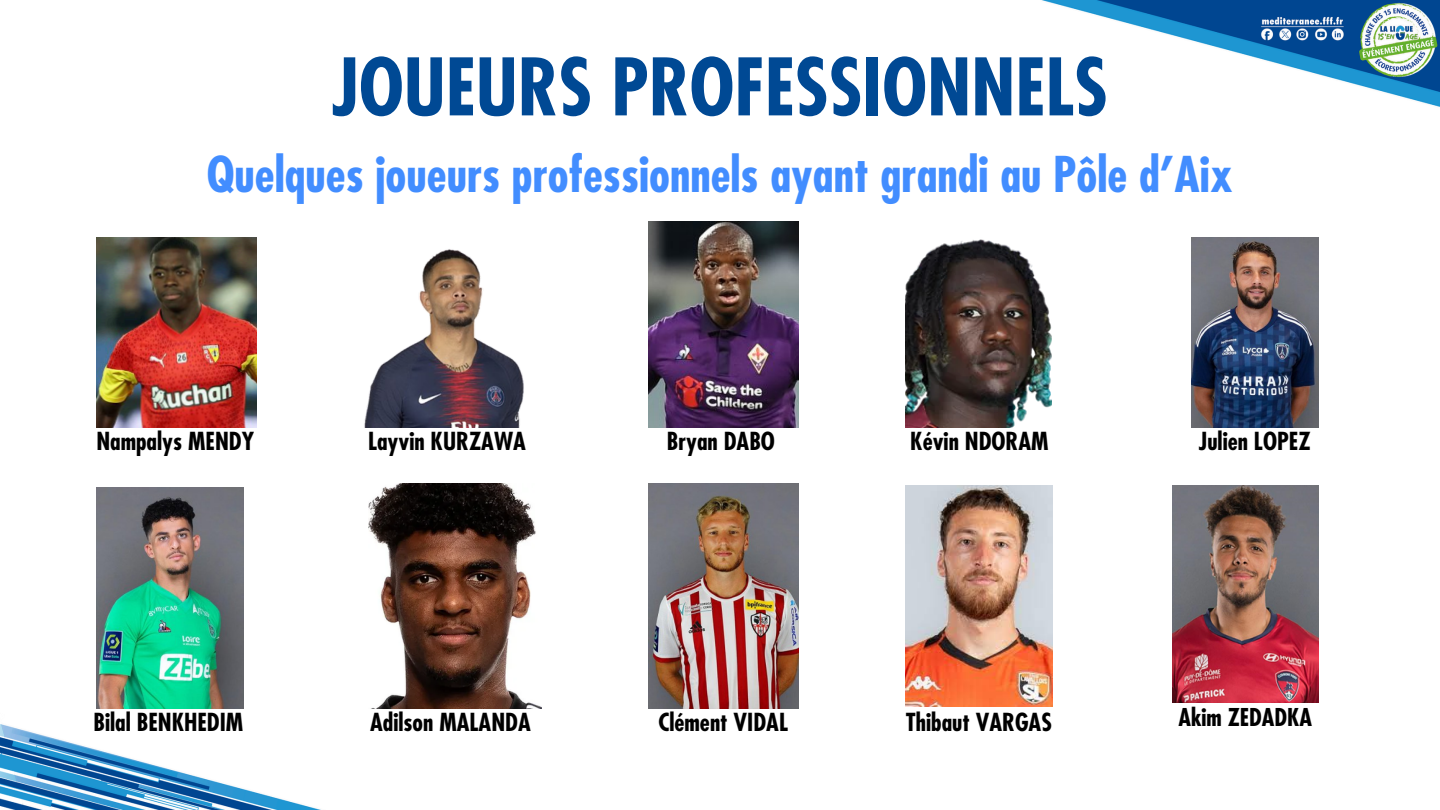
<style>
.page{position:relative;width:1440px;height:810px;background:#fff}
.page>*{position:absolute;margin:0;border:0;box-sizing:border-box;transform-origin:0 0}
.t1{font:700 condensed 77px "Futura Std";color:#004994}
.t2{font:700 condensed 48px "Futura Std";color:#428dff}
.t3{font:700 condensed 24.2px "Futura Std";color:#000}
.t4{font:700 condensed 23.9px "Futura Std";color:#000}
</style>
<div class="page">
<img style="left:0;top:0;width:1440px;height:810px">
<img style="left:96px;top:237px;width:161px;height:191px">
<img style="left:353px;top:237px;width:184px;height:191px">
<img style="left:648px;top:222px;width:151px;height:206px">
<img style="left:905px;top:237px;width:147px;height:191px">
<img style="left:1191px;top:237px;width:127px;height:191px">
<img style="left:1172px;top:485px;width:147px;height:218px">
<img style="left:96px;top:488px;width:147px;height:220px">
<img style="left:368px;top:483px;width:173px;height:225px">
<img style="left:648px;top:483px;width:151px;height:226px">
<img style="left:905px;top:485px;width:147px;height:222px">
<h1 class="t1" style="left:332px;top:52px;width:778px">JOUEURS PROFESSIONNELS</h1>
<h2 class="t2" style="left:207px;top:152px;width:1028px">Quelques joueurs professionnels ayant grandi au Pôle d’Aix</h2>
<p class="t3" style="left:96px;top:430px;width:159px">Nampalys MENDY</p>
<p class="t3" style="left:368px;top:430px;width:159px">Layvin KURZAWA</p>
<p class="t3" style="left:667px;top:430px;width:110px">Bryan DABO</p>
<p class="t3" style="left:910px;top:430px;width:140px">Kévin NDORAM</p>
<p class="t3" style="left:1199px;top:430px;width:113px">Julien LOPEZ</p>
<p class="t3" style="left:94px;top:711px;width:151px">Bilal BENKHEDIM</p>
<p class="t3" style="left:370px;top:711px;width:162px">Adilson MALANDA</p>
<p class="t3" style="left:659px;top:711px;width:131px">Clément VIDAL</p>
<p class="t3" style="left:906px;top:711px;width:148px">Thibaut VARGAS</p>
<p class="t4" style="left:1178px;top:706px;width:135px">Akim ZEDADKA</p>
</div>
